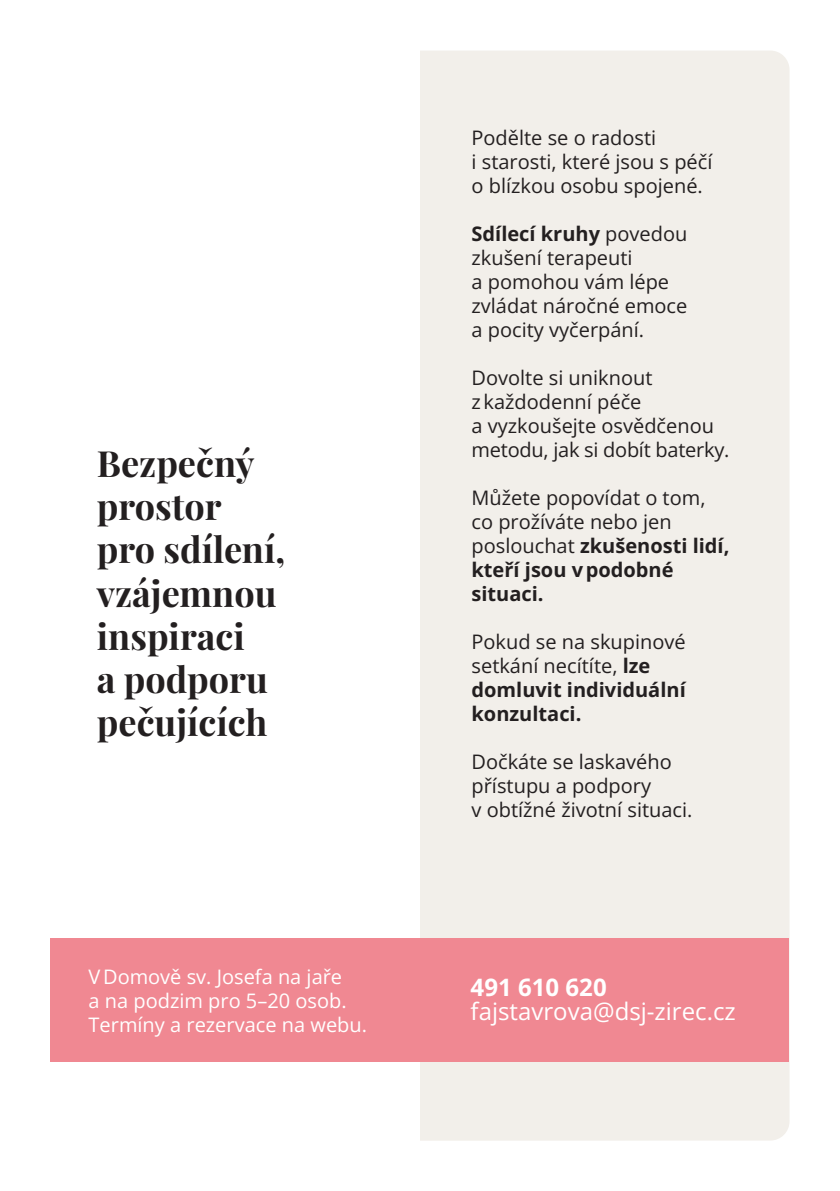
<style>
.page{position:relative;width:840px;height:1191px;background:#fff}
.page>*{position:absolute;margin:0;border:0;box-sizing:border-box;transform-origin:0 0}
.t1{font:700 36px/43.2px "Playfair Display";color:#231f20}
.t2{font:24px "Open Sans";color:#fff}
.t3{font:700 24px "Open Sans";color:#fff}
.t4{font:20px/24px "Open Sans";color:#231f20}
.t5{font:20px/24px "Open Sans";color:#fff}
.s1{font-weight:700}
</style>
<div class="page">
<div style="left:420px;top:51px;width:369px;height:1089px;background:#f2efea"></div>
<div style="left:50px;top:938px;width:738px;height:123px;background:#f08892"></div>
<h1 class="t1" style="left:97px;top:440px;width:190px">Bezpečný prostor pro sdílení, vzájemnou inspiraci<br>a podporu pečujících</h1>
<p class="t5" style="left:89px;top:964px;width:280px">V Domově sv. Josefa na jaře<br>a na podzim pro 5–20 osob.<br>Termíny a rezervace na webu.</p>
<p class="t4" style="left:471px;top:125px;width:242px">Podělte se o radosti<br>i starosti, které jsou s péčí o blízkou osobu spojené.</p>
<p class="t4" style="left:471px;top:221px;width:217px"><span class="s1">Sdílecí kruhy</span> povedou zkušení terapeuti<br>a pomohou vám lépe zvládat náročné emoce a pocity vyčerpání.</p>
<p class="t4" style="left:471px;top:365px;width:259px">Dovolte si uniknout zkaždodenní péče<br>a vyzkoušejte osvědčenou metodu, jak si dobít baterky.</p>
<p class="t4" style="left:471px;top:485px;width:259px">Můžete popovídat o tom, co prožíváte nebo jen poslouchat <span class="s1">zkušenosti lidí, kteří jsou vpodobné situaci.</span></p>
<p class="t4" style="left:471px;top:629px;width:216px">Pokud se na skupinové setkání necítíte, <span class="s1">lze domluvit individuální konzultaci.</span></p>
<p class="t4" style="left:471px;top:749px;width:222px">Dočkáte se laskavého přístupu a podpory<br>v obtížné životní situaci.</p>
<p class="t3" style="left:470px;top:970px;width:137px">491 610 620</p>
<p class="t2" style="left:470px;top:994px;width:266px">fajstavrova@dsj-zirec.cz</p>
</div>
